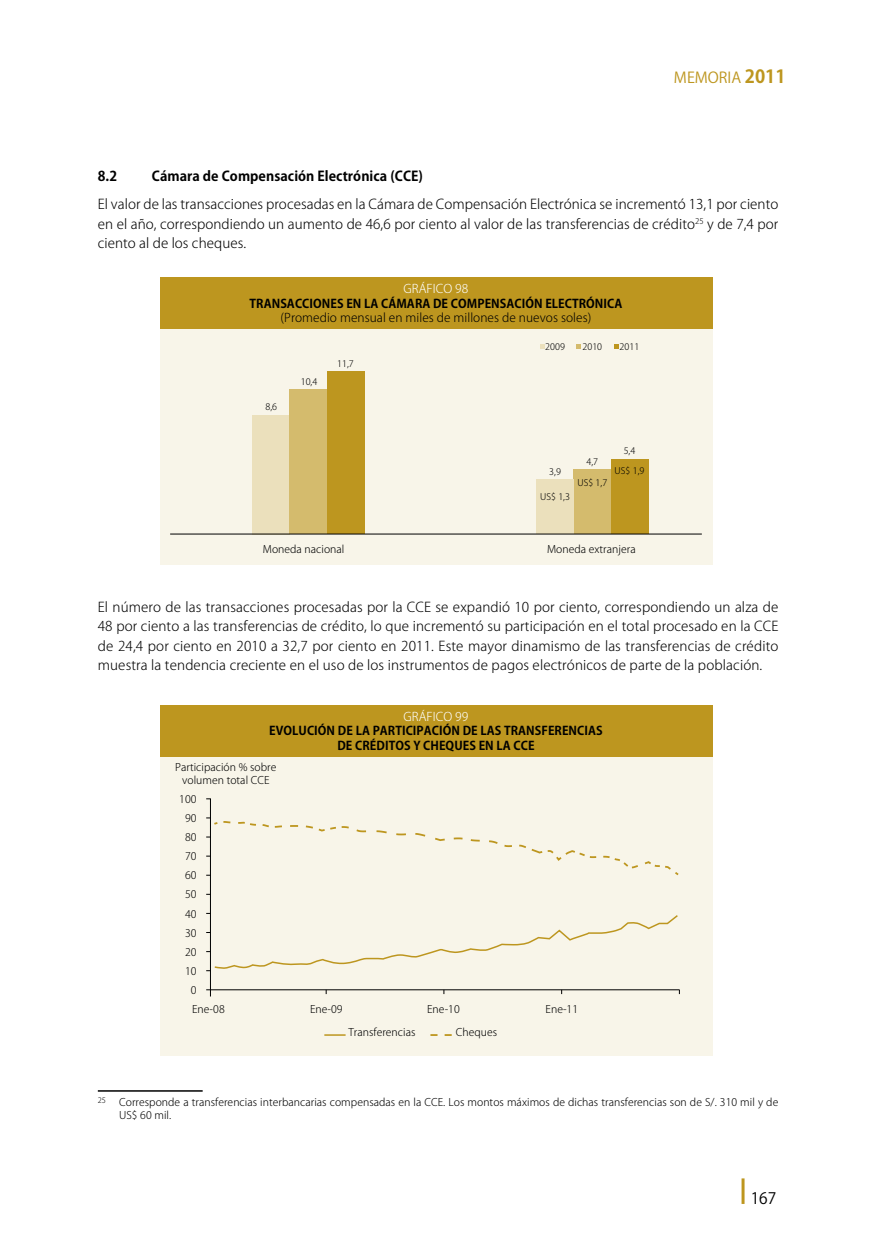
<style>
.page{position:relative;width:872px;height:1255px;background:#fff}
.page>*{position:absolute;margin:0;border:0;box-sizing:border-box;transform-origin:0 0}
.t1{font:15.75px "Koz Go Pro";color:#000}
.t2{font:15px "Koz Go Pro";color:#bd961f}
.t3{font:300 13.5px/19.5px "Koz Go Pro";letter-spacing:.005em;color:#000;text-align:justify}
.t4{font:700 13.5px "Koz Go Pro";letter-spacing:.005em;color:#000}
.t5{font:700 12px/14.4px "Koz Go Pro";letter-spacing:.005em;color:#000;text-align:center}
.t6{font:300 12px "Koz Go Pro";letter-spacing:.005em;color:#000}
.t7{font:300 12px "Koz Go Pro";letter-spacing:.005em;color:#fff}
.t8{font:300 10.5px/12.6px "Koz Go Pro";letter-spacing:.005em;color:#000;text-align:center}
.t9{font:300 9px "Koz Go Pro";letter-spacing:.005em;color:#000}
.s1{font-weight:700;font-size:18px}
</style>
<div class="page">
<hr style="left:741px;top:1178px;width:3px;height:25px;background:#bd961f">
<div style="left:159px;top:328px;width:553px;height:237px;background:#f8f5e9"></div>
<div style="left:573px;top:469px;width:38px;height:65px;background:#d4bb6d"></div>
<div style="left:536px;top:480px;width:37px;height:54px;background:#ebe0bc"></div>
<div style="left:611px;top:459px;width:37px;height:75px;background:#bd961f"></div>
<div style="left:253px;top:415px;width:37px;height:119px;background:#ebe0bc"></div>
<div style="left:290px;top:390px;width:37px;height:144px;background:#d4bb6d"></div>
<div style="left:327px;top:372px;width:37px;height:162px;background:#bd961f"></div>
<div style="left:159px;top:277px;width:553px;height:51px;background:#bd961f"></div>
<hr style="left:170px;top:534px;width:532px;height:1px;background:#000">
<svg style="left:540px;top:344px;width:4px;height:5px"></svg>
<svg style="left:577px;top:344px;width:4px;height:5px"></svg>
<svg style="left:614px;top:344px;width:4px;height:5px"></svg>
<div style="left:159px;top:756px;width:553px;height:300px;background:#f8f5e9"></div>
<div style="left:159px;top:705px;width:553px;height:51px;background:#bd961f"></div>
<svg style="left:206px;top:798px;width:474px;height:198px"></svg>
<svg style="left:324px;top:1034px;width:21px;height:1px"></svg>
<svg style="left:430px;top:1034px;width:22px;height:1px"></svg>
<hr style="left:98px;top:1090px;width:105px;height:1px;background:#000">
<p class="t2" style="left:674px;top:68px;width:113px">MEMORIA <span class="s1">2011</span></p>
<p class="t4" style="left:98px;top:167px;width:21px">8.2</p>
<p class="t4" style="left:152px;top:167px;width:273px">Cámara de Compensación Electrónica (CCE)</p>
<p class="t3" style="left:98px;top:194px;width:682px">El valor de las transacciones procesadas en la Cámara de Compensación Electrónica se incrementó 13,1 por ciento en el año, correspondiendo un aumento de 46,6 por ciento al valor de las transferencias de crédito<sup>25</sup> y de 7,4 por ciento al de los cheques.</p>
<p class="t7" style="left:403px;top:281px;width:66px">GRÁFICO 98</p>
<p class="t5" style="left:250px;top:297px;width:374px">TRANSACCIONES EN LA CÁMARA DE COMPENSACIÓN ELECTRÓNICA</p>
<p class="t6" style="left:281px;top:310px;width:312px">(Promedio mensual en miles de millones de nuevos soles)</p>
<p class="t9" style="left:265px;top:400px;width:13px">8,6</p>
<p class="t9" style="left:301px;top:376px;width:18px">10,4</p>
<p class="t9" style="left:337px;top:357px;width:18px">11,7</p>
<p class="t9" style="left:545px;top:340px;width:21px">2009</p>
<p class="t9" style="left:582px;top:340px;width:21px">2010</p>
<p class="t9" style="left:619px;top:340px;width:21px">2011</p>
<p class="t9" style="left:549px;top:466px;width:13px">3,9</p>
<p class="t9" style="left:540px;top:490px;width:31px">US$ 1,3</p>
<p class="t9" style="left:586px;top:456px;width:13px">4,7</p>
<p class="t9" style="left:577px;top:477px;width:31px">US$ 1,7</p>
<p class="t9" style="left:623px;top:445px;width:13px">5,4</p>
<p class="t9" style="left:614px;top:465px;width:31px">US$ 1,9</p>
<p class="t8" style="left:263px;top:543px;width:83px">Moneda nacional</p>
<p class="t8" style="left:547px;top:543px;width:90px">Moneda extranjera</p>
<p class="t3" style="left:98px;top:597px;width:682px">El número de las transacciones procesadas por la CCE se expandió 10 por ciento, correspondiendo un alza de 48 por ciento a las transferencias de crédito, lo que incrementó su participación en el total procesado en la CCE de 24,4 por ciento en 2010 a 32,7 por ciento en 2011. Este mayor dinamismo de las transferencias de crédito muestra la tendencia creciente en el uso de los instrumentos de pagos electrónicos de parte de la población.</p>
<p class="t7" style="left:403px;top:708px;width:66px">GRÁFICO 99</p>
<p class="t5" style="left:269px;top:724px;width:335px">EVOLUCIÓN DE LA PARTICIPACIÓN DE LAS TRANSFERENCIAS<br>DE CRÉDITOS Y CHEQUES EN LA CCE</p>
<p class="t8" style="left:175px;top:761px;width:103px">Participación % sobre volumen total CCE</p>
<p class="t8" style="left:179px;top:793px;width:19px">100</p>
<p class="t8" style="left:185px;top:812px;width:13px">90</p>
<p class="t8" style="left:185px;top:831px;width:13px">80</p>
<p class="t8" style="left:185px;top:850px;width:13px">70</p>
<p class="t8" style="left:185px;top:869px;width:13px">60</p>
<p class="t8" style="left:185px;top:888px;width:13px">50</p>
<p class="t8" style="left:185px;top:907px;width:13px">40</p>
<p class="t8" style="left:185px;top:926px;width:13px">30</p>
<p class="t8" style="left:185px;top:945px;width:13px">20</p>
<p class="t8" style="left:185px;top:964px;width:13px">10</p>
<p class="t8" style="left:191px;top:983px;width:7px">0</p>
<p class="t8" style="left:192px;top:1002px;width:34px">Ene-08</p>
<p class="t8" style="left:310px;top:1002px;width:34px">Ene-09</p>
<p class="t8" style="left:427px;top:1002px;width:34px">Ene-10</p>
<p class="t8" style="left:545px;top:1002px;width:34px">Ene-11</p>
<p class="t8" style="left:348px;top:1025px;width:69px">Transferencias</p>
<p class="t8" style="left:456px;top:1025px;width:43px">Cheques</p>
<p class="t8" style="left:119px;top:1096px;width:661px;text-align:left;text-indent:-21px"><sup>25</sup> Corresponde a transferencias interbancarias compensadas en la CCE. Los montos máximos de dichas transferencias son de S/. 310 mil y de<br>US$ 60 mil.</p>
<p class="t1" style="left:750px;top:1187px;width:27px">167</p>
</div>
